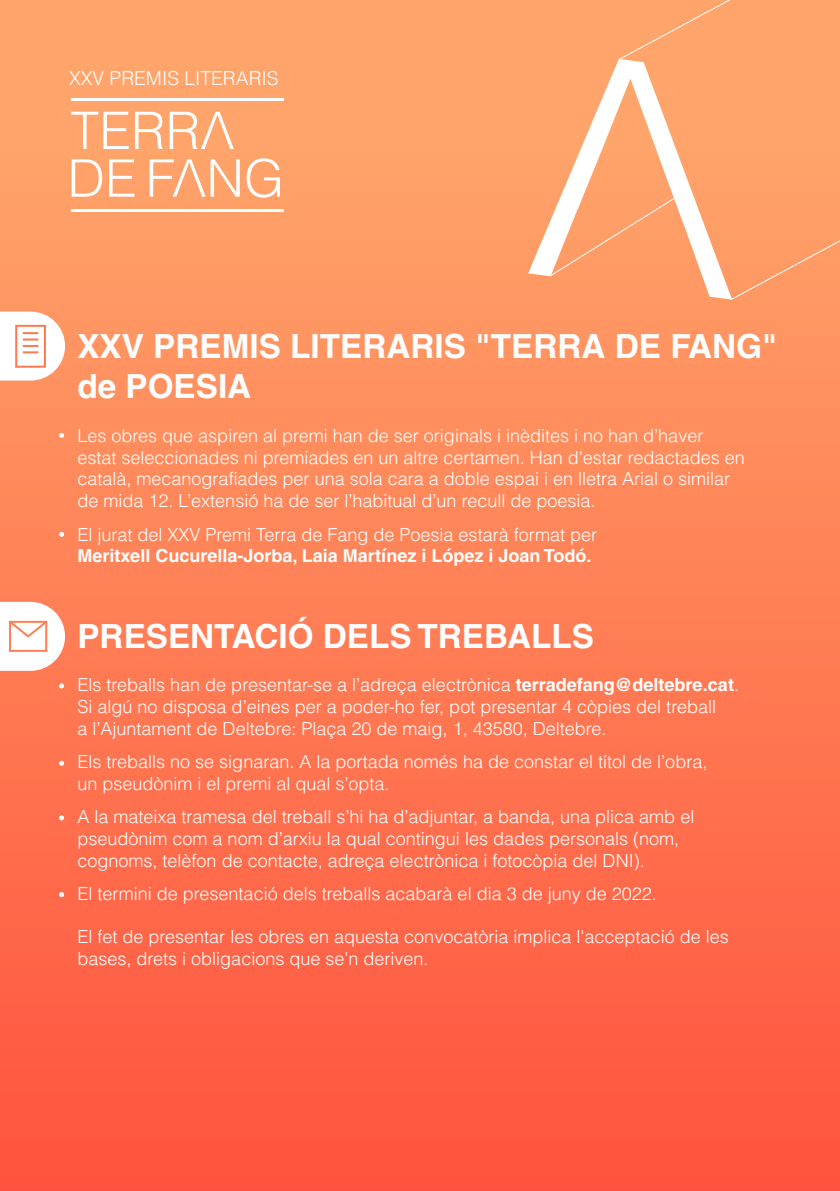
<style>
.page{position:relative;width:840px;height:1191px;background:#fff}
.page>*{position:absolute;margin:0;border:0;box-sizing:border-box;transform-origin:0 0}
.t1{font:700 33.2px/40px "Helvetica LT Pro";color:#fff}
.t2{font:300 19.2px "Helvetica LT Pro";color:#fff}
.t3{font:300 18px/21.6px "Helvetica LT Pro";color:#fff}
.t4{font:700 18px "Helvetica LT Pro";color:#fff}
.s1{font-weight:700}
</style>
<div class="page">
<div style="left:0;top:0;width:839px;height:1191px;background:linear-gradient(to bottom,#ffad6f,#ff533e)"></div>
<svg style="left:246px;top:158px;width:34px;height:40px"></svg>
<svg style="left:135px;top:112px;width:27px;height:37px"></svg>
<svg style="left:71px;top:112px;width:58px;height:37px"></svg>
<svg style="left:109px;top:159px;width:25px;height:38px"></svg>
<svg style="left:72px;top:159px;width:30px;height:38px"></svg>
<svg style="left:169px;top:112px;width:65px;height:37px"></svg>
<svg style="left:150px;top:159px;width:89px;height:38px"></svg>
<hr style="left:71px;top:209px;width:213px;height:2px;background:#fff">
<hr style="left:71px;top:98px;width:213px;height:2px;background:#fff">
<svg style="left:59px;top:433px;width:5px;height:5px"></svg>
<svg style="left:59px;top:532px;width:5px;height:5px"></svg>
<svg style="left:59px;top:683px;width:5px;height:5px"></svg>
<svg style="left:59px;top:761px;width:5px;height:5px"></svg>
<svg style="left:59px;top:815px;width:5px;height:5px"></svg>
<svg style="left:59px;top:892px;width:5px;height:5px"></svg>
<svg style="left:528px;top:59px;width:203px;height:240px;fill:#ffa46a"></svg>
<div style="left:730px;top:212px;width:109px;height:88px;background:#ff9c65"></div>
<div style="left:617px;top:0;width:160px;height:61px;background:#ffa46a"></div>
<svg style="left:548px;top:196px;width:129px;height:81px;background:#ffaa7b"></svg>
<svg style="left:0;top:311px;width:65px;height:69px"></svg>
<svg style="left:0;top:602px;width:65px;height:69px"></svg>
<p class="t2" style="left:69px;top:66px;width:211px">XXV PREMIS LITERARIS</p>
<h1 class="t1" style="left:77px;top:326px;width:701px">XXV PREMIS LITERARIS "TERRA DE FANG" de POESIA</h1>
<p class="t3" style="left:77px;top:425px;width:668px">Les obres que aspiren al premi han de ser originals i inèdites i no han d’haver estat seleccionades ni premiades en un altre certamen. Han d’estar redactades en català, mecanografiades per una sola cara a doble espai i en lletra Arial o similar de mida 12. L’extensió ha de ser l’habitual d’un recull de poesia.</p>
<p class="t3" style="left:77px;top:523px;width:521px">El jurat del XXV Premi Terra de Fang de Poesia estarà format per</p>
<p class="t4" style="left:77px;top:545px;width:515px">Meritxell Cucurella-Jorba, Laia Martínez i López i Joan Todó.</p>
<h1 class="t1" style="left:77px;top:616px;width:518px">PRESENTACIÓ DELS TREBALLS</h1>
<p class="t3" style="left:77px;top:674px;width:662px">Els treballs han de presentar-se a l’adreça electrònica <span class="s1">terradefang@deltebre.cat</span>.<br>Si algú no disposa d’eines per a poder-ho fer, pot presentar 4 còpies del treball<br>a l’Ajuntament de Deltebre: Plaça 20 de maig, 1, 43580, Deltebre.</p>
<p class="t3" style="left:77px;top:751px;width:631px">Els treballs no se signaran. A la portada només ha de constar el títol de l’obra, un pseudònim i el premi al qual s’opta.</p>
<p class="t3" style="left:77px;top:806px;width:618px">A la mateixa tramesa del treball s’hi ha d’adjuntar, a banda, una plica amb el pseudònim com a nom d’arxiu la qual contingui les dades personals (nom, cognoms, telèfon de contacte, adreça electrònica i fotocòpia del DNI).</p>
<p class="t3" style="left:77px;top:883px;width:580px">El termini de presentació dels treballs acabarà el dia 3 de juny de 2022.</p>
<p class="t3" style="left:77px;top:926px;width:652px">El fet de presentar les obres en aquesta convocatòria implica l'acceptació de les bases, drets i obligacions que se'n deriven.</p>
</div>
